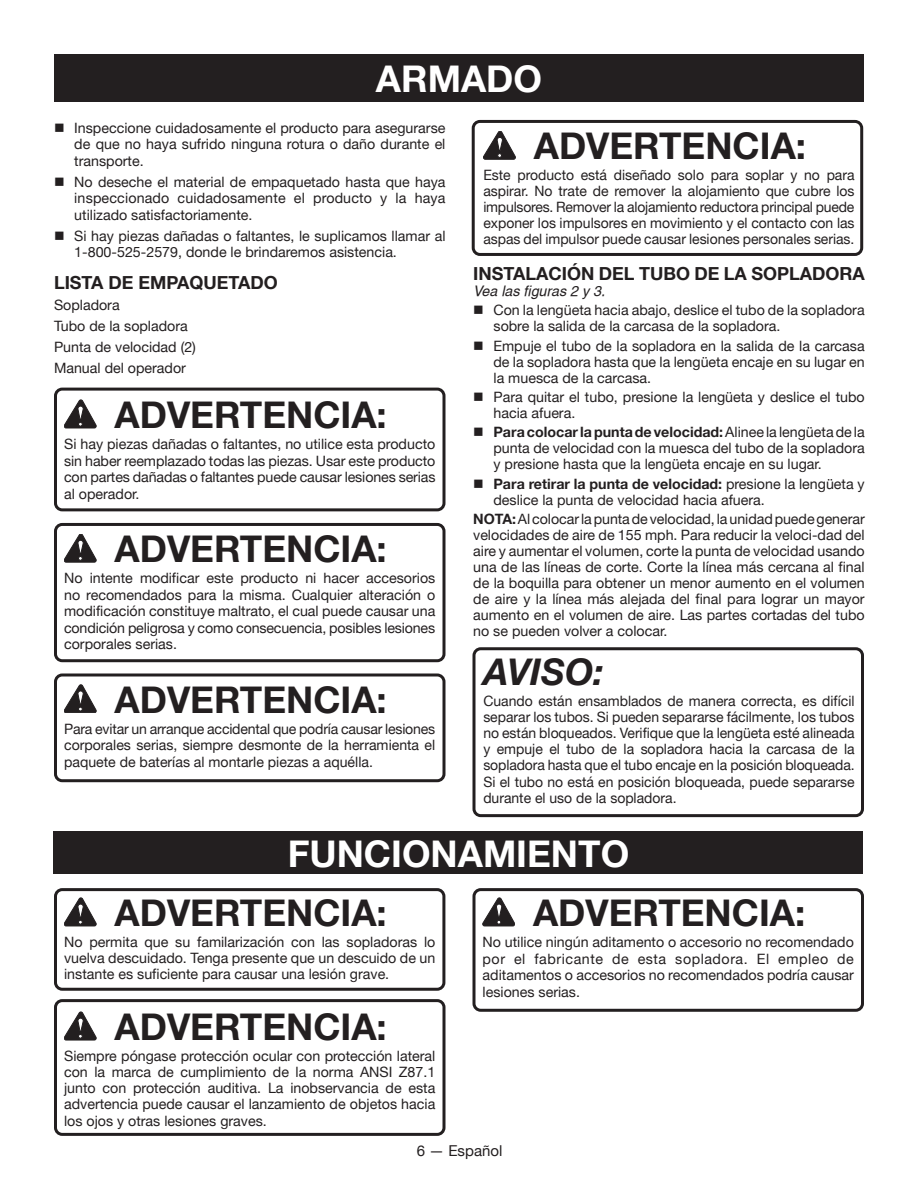
<style>
.page{position:relative;width:918px;height:1188px;background:#fff}
.page>*{position:absolute;margin:0;border:0;box-sizing:border-box;transform-origin:0 0}
.t1{font:700 36.75px "Helvetica Neue";color:#231f20}
.t2{font:700 36.75px "Helvetica Neue";color:#fff}
.t3{font:italic 700 36.75px "Helvetica Neue";color:#231f20}
.t4{font:700 18px "Helvetica Neue";color:#231f20}
.t5{font:15px "Helvetica Neue";color:#231f20}
.t6{font:14.25px/16px "Helvetica Neue";color:#231f20;text-align:justify}
.t7{font:italic 14.25px "Helvetica";color:#231f20}
.s1{font-weight:700}
</style>
<div class="page">
<svg style="left:64px;top:400px;width:32px;height:28px"></svg>
<svg style="left:64px;top:534px;width:32px;height:28px"></svg>
<svg style="left:64px;top:685px;width:32px;height:28px"></svg>
<div style="left:54px;top:54px;width:810px;height:47px;background:#231f20"></div>
<div style="left:54px;top:523px;width:392px;height:139px;border:3px solid #231f20;border-radius:7px"></div>
<div style="left:54px;top:388px;width:392px;height:123px;border:3px solid #231f20;border-radius:7px"></div>
<div style="left:54px;top:674px;width:392px;height:108px;border:3px solid #231f20;border-radius:7px"></div>
<div style="left:472px;top:647px;width:392px;height:170px;border:3px solid #231f20;border-radius:7px"></div>
<div style="left:472px;top:120px;width:391px;height:136px;border:3px solid #231f20;border-radius:7px"></div>
<svg style="left:64px;top:898px;width:32px;height:28px"></svg>
<svg style="left:64px;top:1012px;width:32px;height:28px"></svg>
<svg style="left:483px;top:898px;width:32px;height:28px"></svg>
<div style="left:54px;top:888px;width:391px;height:103px;border:3px solid #231f20;border-radius:7px"></div>
<div style="left:472px;top:888px;width:392px;height:124px;border:3px solid #231f20;border-radius:7px"></div>
<div style="left:53px;top:831px;width:810px;height:43px;background:#231f20"></div>
<div style="left:54px;top:999px;width:392px;height:137px;border:3px solid #231f20;border-radius:7px"></div>
<svg style="left:483px;top:131px;width:32px;height:28px"></svg>
<h1 class="t2" style="left:376px;top:56px;width:168px">ARMADO</h1>
<p class="t6" style="left:74px;top:119px;width:373px;line-height:16.5px;text-indent:-20px">■ Inspeccione cuidadosamente el producto para asegurarse de que no haya sufrido ninguna rotura o daño durante el transporte.</p>
<p class="t6" style="left:74px;top:173px;width:373px;line-height:16.5px;text-indent:-20px">■ No deseche el material de empaquetado hasta que haya inspeccionado cuidadosamente el producto y la haya utilizado satisfactoriamente.</p>
<p class="t6" style="left:74px;top:227px;width:373px;line-height:16.5px;text-indent:-20px">■ Si hay piezas dañadas o faltantes, le suplicamos llamar al<br>1-800-525-2579, donde le brindaremos asistencia.</p>
<p class="t4" style="left:54px;top:272px;width:225px">LISTA DE EMPAQUETADO</p>
<p class="t6" style="left:54px;top:295px;width:144px;line-height:21px;text-align:left">Sopladora<br>Tubo de la sopladora<br>Punta de velocidad (2)<br>Manual del operador</p>
<h1 class="t1" style="left:115px;top:392px;width:274px">ADVERTENCIA:</h1>
<p class="t6" style="left:64px;top:436px;width:373px;line-height:16.5px">Si hay piezas dañadas o faltantes, no utilice esta producto sin haber reemplazado todas las piezas. Usar este producto con partes dañadas o faltantes puede causar lesiones serias al operador.</p>
<h1 class="t1" style="left:115px;top:526px;width:274px">ADVERTENCIA:</h1>
<p class="t6" style="left:64px;top:570px;width:373px;line-height:16.5px">No intente modificar este producto ni hacer accesorios no recomendados para la misma. Cualquier alteración o modificación constituye maltrato, el cual puede causar una condición peligrosa y como consecuencia, posibles lesiones corporales serias.</p>
<h1 class="t1" style="left:115px;top:677px;width:274px">ADVERTENCIA:</h1>
<p class="t6" style="left:64px;top:720px;width:373px;line-height:16.5px">Para evitar un arranque accidental que podría causar lesiones corporales serias, siempre desmonte de la herramienta el paquete de baterías al montarle piezas a aquélla.</p>
<h1 class="t1" style="left:534px;top:124px;width:274px">ADVERTENCIA:</h1>
<p class="t6" style="left:483px;top:167px;width:373px">Este producto está diseñado solo para soplar y no para aspirar. No trate de remover la alojamiento que cubre los impulsores. Remover la alojamiento reductora principal puede exponer los impulsores en movimiento y el contacto con las aspas del impulsor puede causar lesiones personales serias.</p>
<p class="t4" style="left:473px;top:262px;width:393px">INSTALACIÓN DEL TUBO DE LA SOPLADORA</p>
<p class="t7" style="left:473px;top:283px;width:133px">Vea las figuras 2 y 3.</p>
<p class="t6" style="left:494px;top:302px;width:373px;text-indent:-20px">■ Con la lengüeta hacia abajo, deslice el tubo de la sopladora sobre la salida de la carcasa de la sopladora.</p>
<p class="t6" style="left:494px;top:337px;width:373px;text-indent:-20px">■ Empuje el tubo de la sopladora en la salida de la carcasa de la sopladora hasta que la lengüeta encaje en su lugar en la muesca de la carcasa.</p>
<p class="t6" style="left:494px;top:389px;width:373px;text-indent:-20px">■ Para quitar el tubo, presione la lengüeta y deslice el tubo hacia afuera.</p>
<p class="t6" style="left:494px;top:424px;width:373px;text-indent:-20px">■ <span class="s1">Para colocar la punta de velocidad:</span> Alinee la lengüeta de la punta de velocidad con la muesca del tubo de la sopladora y presione hasta que la lengüeta encaje en su lugar.</p>
<p class="t6" style="left:494px;top:475px;width:373px;text-indent:-20px">■ <span class="s1">Para retirar la punta de velocidad:</span> presione la lengüeta y deslice la punta de velocidad hacia afuera.</p>
<p class="t6" style="left:473px;top:511px;width:393px"><span class="s1">NOTA:</span> Al colocar la punta de velocidad, la unidad puede generar velocidades de aire de 155 mph. Para reducir la veloci-dad del aire y aumentar el volumen, corte la punta de velocidad usando una de las líneas de corte. Corte la línea más cercana al final de la boquilla para obtener un menor aumento en el volumen de aire y la línea más alejada del final para lograr un mayor aumento en el volumen de aire. Las partes cortadas del tubo no se pueden volver a colocar.</p>
<h1 class="t3" style="left:483px;top:649px;width:122px">AVISO:</h1>
<p class="t6" style="left:483px;top:692px;width:373px">Cuando están ensamblados de manera correcta, es difícil separar los tubos. Si pueden separarse fácilmente, los tubos no están bloqueados. Verifique que la lengüeta esté alineada y empuje el tubo de la sopladora hacia la carcasa de la sopladora hasta que el tubo encaje en la posición bloqueada.<br>Si el tubo no está en posición bloqueada, puede separarse durante el uso de la sopladora.</p>
<h1 class="t2" style="left:288px;top:831px;width:343px">FUNCIONAMIENTO</h1>
<h1 class="t1" style="left:115px;top:890px;width:274px">ADVERTENCIA:</h1>
<p class="t6" style="left:64px;top:933px;width:373px">No permita que su familarización con las sopladoras lo vuelva descuidado. Tenga presente que un descuido de un instante es suficiente para causar una lesión grave.</p>
<h1 class="t1" style="left:115px;top:1004px;width:274px">ADVERTENCIA:</h1>
<p class="t6" style="left:64px;top:1047px;width:373px">Siempre póngase protección ocular con protección lateral con la marca de cumplimiento de la norma ANSI Z87.1 junto con protección auditiva. La inobservancia de esta advertencia puede causar el lanzamiento de objetos hacia los ojos y otras lesiones graves.</p>
<h1 class="t1" style="left:533px;top:890px;width:274px">ADVERTENCIA:</h1>
<p class="t6" style="left:483px;top:934px;width:373px;line-height:16.5px">No utilice ningún aditamento o accesorio no recomendado por el fabricante de esta sopladora. El empleo de aditamentos o accesorios no recomendados podría causar lesiones serias.</p>
<p class="t5" style="left:417px;top:1142px;width:87px">6 — Español</p>
</div>
